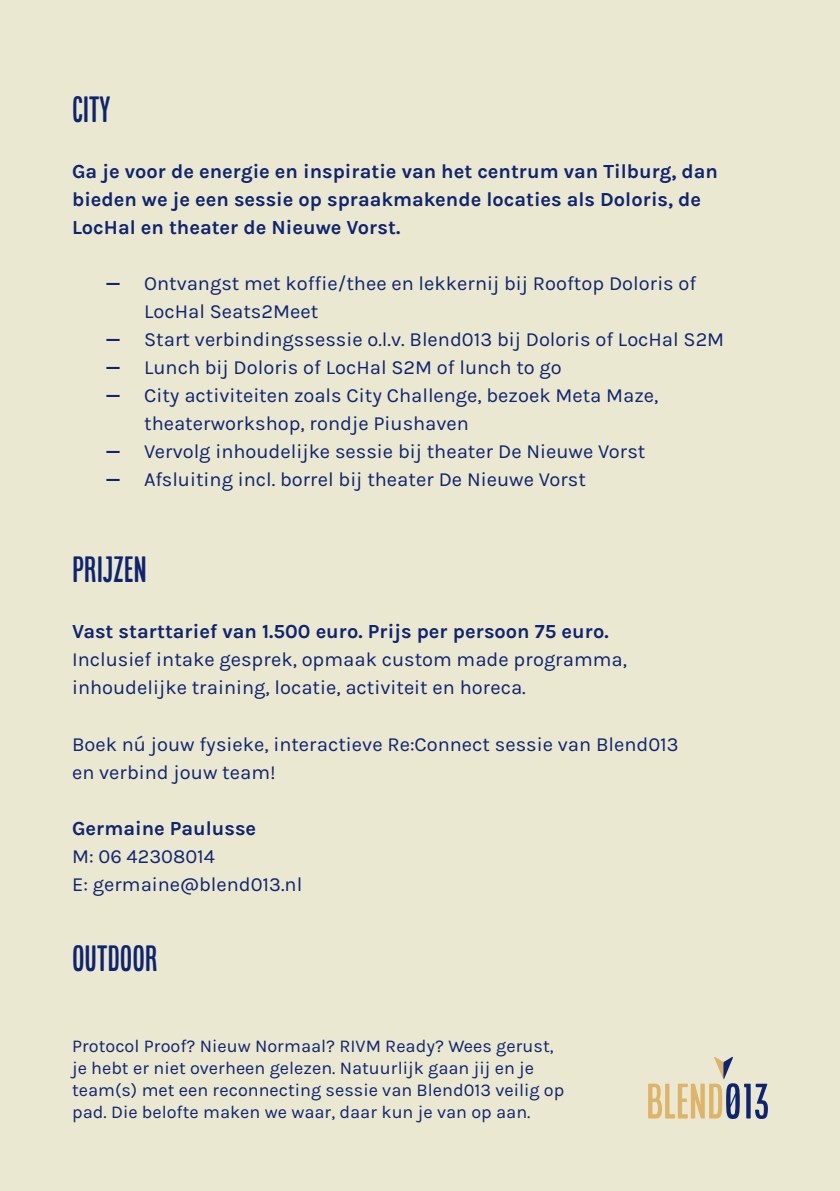
<style>
.page{position:relative;width:840px;height:1191px;background:#fff}
.page>*{position:absolute;margin:0;border:0;box-sizing:border-box;transform-origin:0 0}
.t1{font:32px "Airwaves Rounded";color:#0f2470}
.t2{font:20px "Karla";color:#0f2470}
.t3{font:700 20px/28px "Karla";color:#0f2470}
.t4{font:18px/22px "Karla";color:#0f2470}
.s1{font-weight:700}
</style>
<div class="page">
<div style="left:0;top:0;width:839px;height:1191px;background:#ebe8d1"></div>
<svg style="left:648px;top:1056px;width:119px;height:63px"></svg>
<p class="t1" style="left:72px;top:91px;width:40px">CITY</p>
<p class="t3" style="left:72px;top:158px;width:647px">Ga je voor de energie en inspiratie van het centrum van Tilburg, dan bieden we je een sessie op spraakmakende locaties als Doloris, de<br>LocHal en theater de Nieuwe Vorst.</p>
<p class="t2" style="left:105px;top:273px;width:592px"><span class="s1">—</span> Ontvangst met koffie/thee en lekkernij bij Rooftop Doloris of</p>
<p class="t2" style="left:144px;top:301px;width:175px">LocHal Seats2Meet</p>
<p class="t2" style="left:105px;top:329px;width:620px"><span class="s1">—</span> Start verbindingssessie o.l.v. Blend013 bij Doloris of LocHal S2M</p>
<p class="t2" style="left:105px;top:357px;width:457px"><span class="s1">—</span> Lunch bij Doloris of LocHal S2M of lunch to go</p>
<p class="t2" style="left:105px;top:385px;width:554px"><span class="s1">—</span> City activiteiten zoals City Challenge, bezoek Meta Maze,</p>
<p class="t2" style="left:144px;top:413px;width:326px">theaterworkshop, rondje Piushaven</p>
<p class="t2" style="left:105px;top:441px;width:541px"><span class="s1">—</span> Vervolg inhoudelijke sessie bij theater De Nieuwe Vorst</p>
<p class="t2" style="left:105px;top:469px;width:482px"><span class="s1">—</span> Afsluiting incl. borrel bij theater De Nieuwe Vorst</p>
<p class="t1" style="left:72px;top:551px;width:76px">PRIJZEN</p>
<p class="t3" style="left:72px;top:618px;width:538px">Vast starttarief van 1.500 euro. Prijs per persoon 75 euro.</p>
<p class="t2" style="left:72px;top:649px;width:556px">Inclusief intake gesprek, opmaak custom made programma,</p>
<p class="t2" style="left:72px;top:677px;width:455px">inhoudelijke training, locatie, activiteit en horeca.</p>
<p class="t2" style="left:72px;top:733px;width:607px">Boek nú jouw fysieke, interactieve Re:Connect sessie van Blend013</p>
<p class="t2" style="left:72px;top:761px;width:205px">en verbind jouw team!</p>
<p class="t3" style="left:72px;top:814px;width:185px">Germaine Paulusse</p>
<p class="t2" style="left:72px;top:845px;width:144px">M: 06 42308014</p>
<p class="t2" style="left:72px;top:873px;width:231px">E: germaine@blend013.nl</p>
<p class="t1" style="left:72px;top:939px;width:87px">OUTDOOR</p>
<p class="t4" style="left:72px;top:1034px;width:493px">Protocol Proof? Nieuw Normaal? RIVM Ready? Wees gerust, je hebt er niet overheen gelezen. Natuurlijk gaan jij en je team(s) met een reconnecting sessie van Blend013 veilig op pad. Die belofte maken we waar, daar kun je van op aan.</p>
</div>
